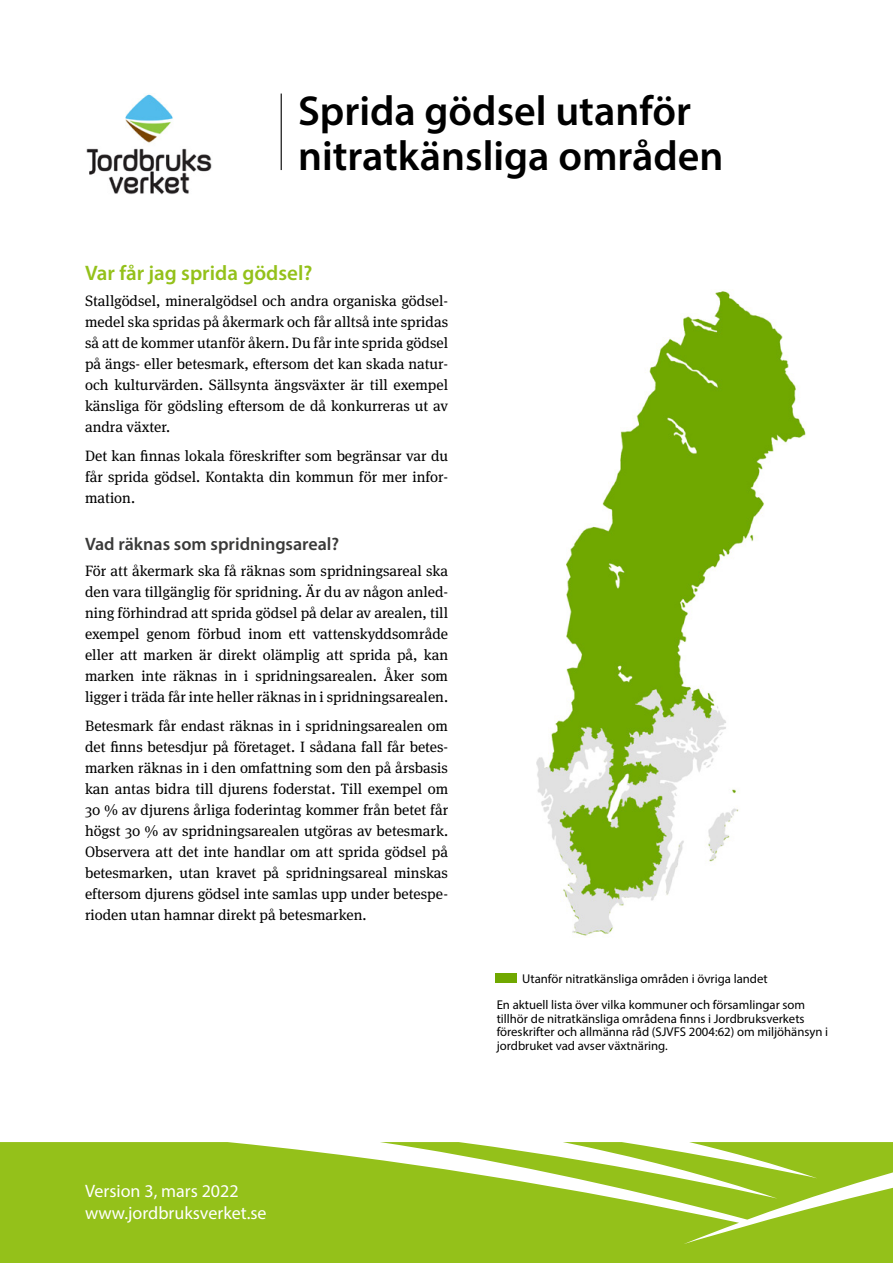
<style>
.page{position:relative;width:893px;height:1263px;background:#fff}
.page>*{position:absolute;margin:0;border:0;box-sizing:border-box;transform-origin:0 0}
.Dokument_rubrik{font:600 42px/45px "Myriad Pro";color:#000}
.Rubrik_nivå_2_14_16{font:600 21px "Myriad Pro";color:#94c11a}
.t1{font:18px "Myriad Pro";color:#fff}
.Rubrik_3{font:600 18px "Myriad Pro";color:#3a3a39}
.Brödtext_10_14{font:15px/21px "Meta Serif OT";color:#000;text-align:justify}
.Tabelltext{font:12.75px/13.5px "Myriad Pro";color:#000}
</style>
<div class="page">
<hr style="left:281px;top:94px;width:1px;height:76px;background:#000">
<svg style="left:0;top:1142px;width:893px;height:121px;background:#9fc732"></svg>
<img style="left:86px;top:94px;width:126px;height:101px">
<img style="left:536px;top:291px;width:270px;height:645px">
<div style="left:495px;top:973px;width:21px;height:10px;background:#70a800"></div>
<h1 class="Dokument_rubrik" style="left:298px;top:87px;width:427px">Sprida gödsel utanför nitratkänsliga områden</h1>
<h2 class="Rubrik_nivå_2_14_16" style="left:85px;top:260px;width:229px">Var får jag sprida gödsel?</h2>
<p class="Brödtext_10_14" style="left:85px;top:290px;width:365px">Stallgödsel, mineralgödsel och andra organiska gödsel&shy;medel ska spridas på åkermark och får alltså inte spridas så att de kommer utanför åkern. Du får inte sprida gödsel på ängs- eller betesmark, eftersom det kan skada natur&shy;och kulturvärden. Sällsynta ängsväxter är till exempel känsliga för gödsling eftersom de då konkurreras ut av andra växter.</p>
<p class="Brödtext_10_14" style="left:85px;top:446px;width:365px">Det kan finnas lokala föreskrifter som begränsar var du får sprida gödsel. Kontakta din kommun för mer infor&shy;mation.</p>
<h3 class="Rubrik_3" style="left:85px;top:533px;width:256px">Vad räknas som spridningsareal?</h3>
<p class="Brödtext_10_14" style="left:85px;top:561px;width:365px">För att åkermark ska få räknas som spridningsareal ska den vara tillgänglig för spridning. Är du av någon anled&shy;ning förhindrad att sprida gödsel på delar av arealen, till exempel genom förbud inom ett vattenskyddsområde eller att marken är direkt olämplig att sprida på, kan marken inte räknas in i spridningsarealen. Åker som ligger i träda får inte heller räknas in i spridningsarealen.</p>
<p class="Brödtext_10_14" style="left:85px;top:716px;width:365px">Betesmark får endast räknas in i spridningsarealen om det finns betesdjur på företaget. I sådana fall får betes&shy;marken räknas in i den omfattning som den på årsbasis kan antas bidra till djurens foderstat. Till exempel om 30 % av djurens årliga foderintag kommer från betet får högst 30 % av spridningsarealen utgöras av betesmark.<br>Observera att det inte handlar om att sprida gödsel på betesmarken, utan kravet på spridningsareal minskas eftersom djurens gödsel inte samlas upp under betespe&shy;rioden utan hamnar direkt på betesmarken.</p>
<p class="Tabelltext" style="left:522px;top:972px;width:247px">Utanför nitratkänsliga områden i övriga landet</p>
<p class="Tabelltext" style="left:497px;top:998px;width:333px">En aktuell lista över vilka kommuner och församlingar som tillhör de nitratkänsliga områdena finns i Jordbruksverkets föreskrifter och allmänna råd (SJVFS 2004:62) om miljöhänsyn i jordbruket vad avser växtnäring.</p>
<p class="t1" style="left:85px;top:1180px;width:155px">Version 3, mars 2022</p>
<p class="t1" style="left:85px;top:1202px;width:183px">www.jordbruksverket.se</p>
</div>
